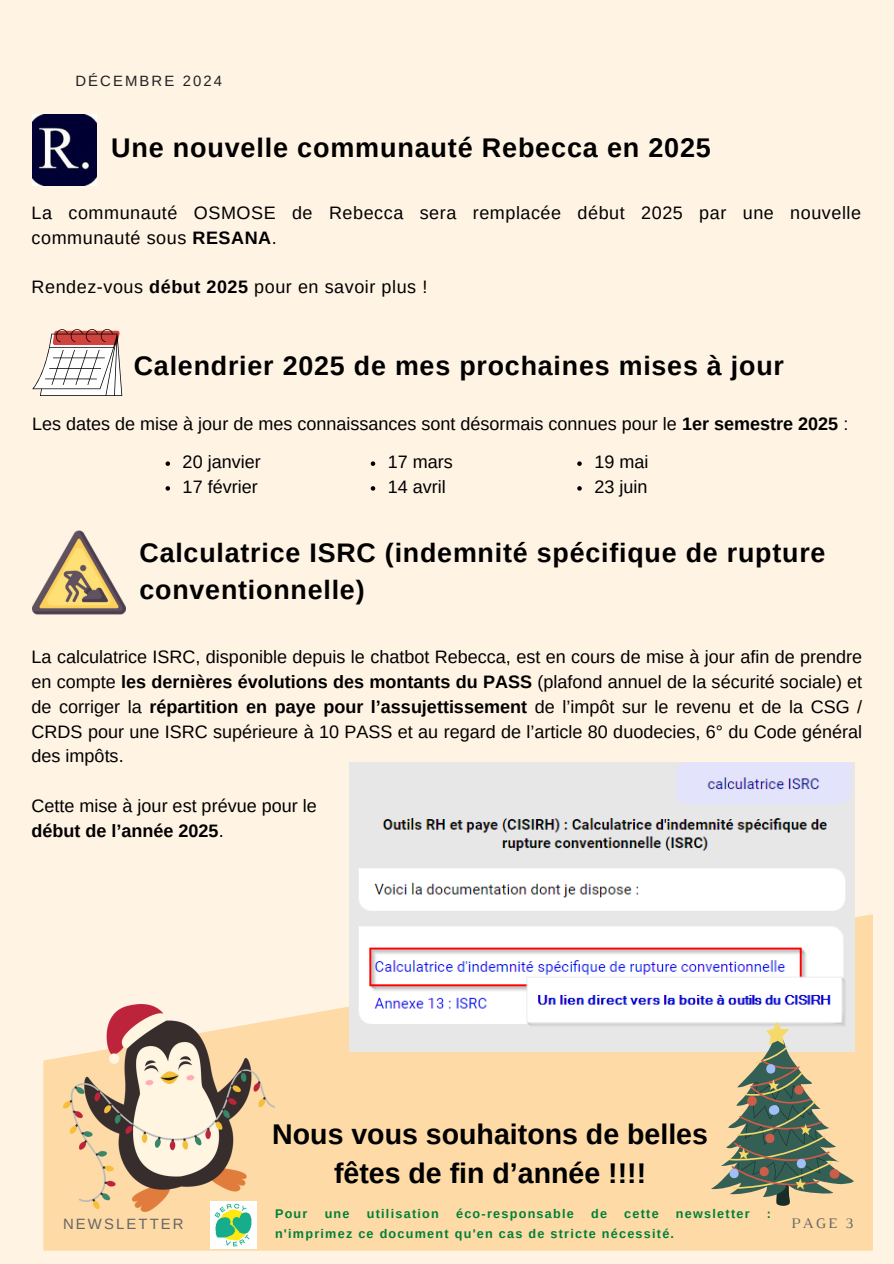
<style>
.page{position:relative;width:894px;height:1264px;background:#fff}
.page>*{position:absolute;margin:0;border:0;box-sizing:border-box;transform-origin:0 0}
.t1{font:700 28.5px/39.3px "Arimo";color:#000;text-align:center}
.t2{font:700 27px "Arimo";letter-spacing:.03em;color:#000}
.t3{font:700 26.85px/37.2px "Arimo";letter-spacing:.03em;color:#000}
.t4{font:18px/24.8px "Arimo";color:#000;text-align:justify}
.t5{font:18px/24.8px "Arimo";letter-spacing:.03em;color:#000}
.t6{font:14.85px "Arimo";letter-spacing:.14em;color:#222}
.t7{font:14.85px "Arimo";letter-spacing:.14em;color:#666}
.t8{font:14.85px "Luthier";color:#666}
.t9{font:700 12.6px "Arimo";letter-spacing:.1em;color:#008037}
.s1{font-weight:700}
</style>
<div class="page">
<div style="left:0;top:0;width:893px;height:1263px;background:#fff3e4"></div>
<svg style="left:43px;top:914px;width:830px;height:336px;fill:#fddaa6"></svg>
<img style="left:211px;top:1211px;width:46px;height:36px">
<img style="left:63px;top:1004px;width:212px;height:207px">
<svg style="left:32px;top:329px;width:90px;height:67px"></svg>
<img style="left:32px;top:115px;width:64px;height:71px">
<img style="left:32px;top:530px;width:94px;height:85px">
<img style="left:349px;top:762px;width:504px;height:289px">
<svg style="left:710px;top:1021px;width:143px;height:185px;background:#b0ab8d"></svg>
<svg style="left:165px;top:461px;width:5px;height:5px"></svg>
<svg style="left:165px;top:486px;width:5px;height:4px"></svg>
<svg style="left:370px;top:461px;width:5px;height:5px"></svg>
<svg style="left:370px;top:486px;width:5px;height:4px"></svg>
<svg style="left:577px;top:461px;width:4px;height:5px"></svg>
<svg style="left:577px;top:486px;width:4px;height:4px"></svg>
<h2 class="t6" style="left:75px;top:72px;width:148px">DÉCEMBRE 2024</h2>
<p class="t2" style="left:111px;top:132px;width:601px">Une nouvelle communauté Rebecca en 2025</p>
<p class="t5" style="left:32px;top:200px;width:830px">La communauté OSMOSE de Rebecca sera remplacée début 2025 par une nouvelle communauté sous <span class="s1">RESANA</span>.</p>
<p class="t5" style="left:32px;top:275px;width:397px">Rendez-vous <span class="s1">début 2025</span> pour en savoir plus !</p>
<p class="t3" style="left:134px;top:347px;width:651px">Calendrier 2025 de mes prochaines mises à jour</p>
<p class="t4" style="left:32px;top:411px;width:817px">Les dates de mise à jour de mes connaissances sont désormais connues pour le <span class="s1">1er semestre 2025</span> :</p>
<p class="t4" style="left:183px;top:449px;width:80px">20 janvier</p>
<h1 class="t4" style="left:183px;top:474px;width:76px">17 février</h1>
<h2 class="t4" style="left:388px;top:449px;width:66px">17 mars</h2>
<h2 class="t4" style="left:388px;top:474px;width:59px">14 avril</h2>
<p class="t4" style="left:594px;top:449px;width:55px">19 mai</p>
<p class="t4" style="left:594px;top:474px;width:55px">23 juin</p>
<h2 class="t3" style="left:139px;top:534px;width:687px">Calculatrice ISRC (indemnité spécifique de rupture conventionnelle)</h2>
<p class="t4" style="left:32px;top:644px;width:832px">La calculatrice ISRC, disponible depuis le chatbot Rebecca, est en cours de mise à jour afin de prendre en compte <span class="s1">les dernières évolutions des montants du PASS</span> (plafond annuel de la sécurité sociale) et de corriger la <span class="s1">répartition en paye pour l’assujettissement</span> de l’impôt sur le revenu et de la CSG / CRDS pour une ISRC supérieure à 10 PASS et au regard de l’article 80 duodecies, 6° du Code général des impôts.</p>
<h1 class="t4" style="left:32px;top:793px;width:286px">Cette mise à jour est prévue pour le <span class="s1">début de l’année 2025</span>.</h1>
<p class="t1" style="left:272px;top:1113px;width:437px">Nous vous souhaitons de belles fêtes de fin d’année !!!!</p>
<h1 class="t9" style="left:275px;top:1206px;width:34px">Pour</h1>
<h1 class="t9" style="left:324px;top:1206px;width:26px">une</h1>
<h1 class="t9" style="left:367px;top:1206px;width:74px">utilisation</h1>
<h1 class="t9" style="left:456px;top:1206px;width:119px">éco-responsable</h1>
<h1 class="t9" style="left:591px;top:1206px;width:17px">de</h1>
<h1 class="t9" style="left:624px;top:1206px;width:36px">cette</h1>
<h1 class="t9" style="left:675px;top:1206px;width:75px">newsletter</h1>
<h1 class="t9" style="left:766px;top:1206px;width:6px">:</h1>
<h1 class="t9" style="left:275px;top:1226px;width:400px">n'imprimez ce document qu'en cas de stricte nécessité.</h1>
<h2 class="t7" style="left:63px;top:1215px;width:122px">NEWSLETTER</h2>
<p class="t8" style="left:791px;top:1217px;width:64px">PAGE 3</p>
</div>
